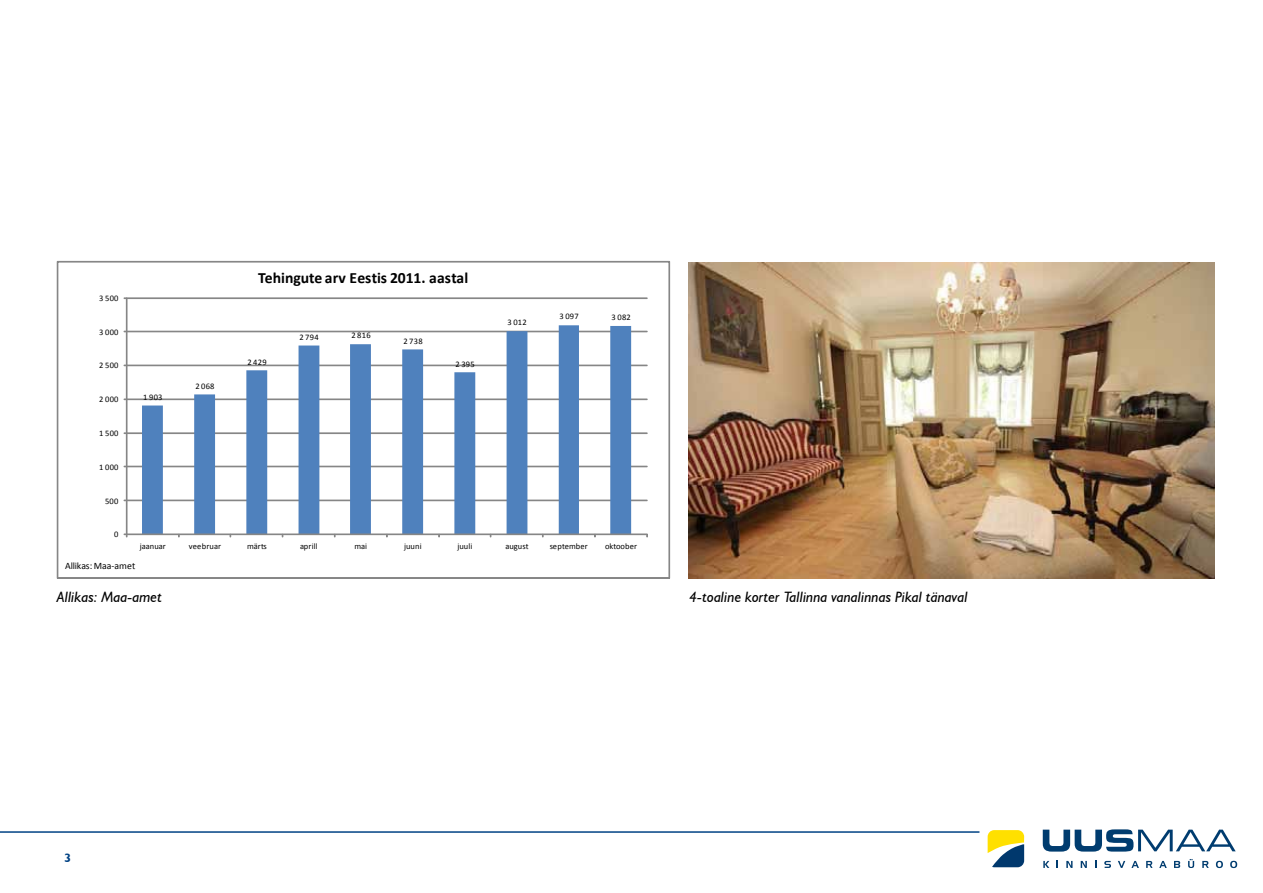
<style>
.page{position:relative;width:1263px;height:893px;background:#fff}
.page>*{position:absolute;margin:0;border:0;box-sizing:border-box;transform-origin:0 0}
.t1{font:700 15.6px "Calibri";letter-spacing:.005em;color:#000}
.t2{font:italic 15px "Humanist 521 BT";color:#000}
.t3{font:700 12px "Humanist 521 BT";color:#004284}
.t4{font:9.75px "Calibri";letter-spacing:-.01em;color:#000}
.t5{font:8.55px "Calibri";letter-spacing:.02em;color:#000}
.t6{font:8.55px "Calibri";letter-spacing:-.015em;color:#000}
</style>
<div class="page">
<svg style="left:1043px;top:861px;width:6px;height:7px"></svg>
<svg style="left:1066px;top:861px;width:6px;height:7px"></svg>
<svg style="left:1081px;top:861px;width:6px;height:7px"></svg>
<svg style="left:1104px;top:861px;width:7px;height:7px"></svg>
<svg style="left:1118px;top:861px;width:7px;height:7px"></svg>
<svg style="left:1131px;top:861px;width:8px;height:7px"></svg>
<svg style="left:1146px;top:861px;width:6px;height:7px"></svg>
<svg style="left:1159px;top:861px;width:8px;height:7px"></svg>
<svg style="left:1174px;top:861px;width:6px;height:7px"></svg>
<svg style="left:1188px;top:859px;width:6px;height:9px"></svg>
<svg style="left:1202px;top:861px;width:7px;height:7px"></svg>
<svg style="left:1216px;top:861px;width:7px;height:7px"></svg>
<svg style="left:1230px;top:861px;width:7px;height:7px"></svg>
<svg style="left:1043px;top:829px;width:193px;height:23px"></svg>
<svg style="left:988px;top:830px;width:36px;height:37px"></svg>
<hr style="left:0;top:831px;width:979px;height:2px;background:#004284">
<img style="left:689px;top:263px;width:526px;height:316px">
<svg style="left:57px;top:261px;width:613px;height:317px"></svg>
<p class="t5" style="left:99px;top:293px;width:21px">3 500</p>
<p class="t5" style="left:99px;top:327px;width:21px">3 000</p>
<p class="t5" style="left:99px;top:360px;width:21px">2 500</p>
<p class="t5" style="left:99px;top:394px;width:21px">2 000</p>
<p class="t5" style="left:99px;top:428px;width:21px">1 500</p>
<p class="t5" style="left:99px;top:462px;width:21px">1 000</p>
<p class="t5" style="left:105px;top:495px;width:15px">500</p>
<p class="t5" style="left:114px;top:529px;width:6px">0</p>
<p class="t5" style="left:143px;top:392px;width:21px">1 903</p>
<p class="t5" style="left:195px;top:381px;width:21px">2 068</p>
<h1 class="t1" style="left:258px;top:268px;width:211px">Tehingute arv Eestis 2011. aastal</h1>
<p class="t5" style="left:247px;top:356px;width:21px">2 429</p>
<p class="t5" style="left:299px;top:332px;width:21px">2 794</p>
<p class="t5" style="left:351px;top:330px;width:21px">2 816</p>
<p class="t5" style="left:403px;top:336px;width:21px">2 738</p>
<p class="t5" style="left:455px;top:359px;width:21px">2 395</p>
<p class="t5" style="left:507px;top:317px;width:21px">3 012</p>
<p class="t5" style="left:559px;top:311px;width:21px">3 097</p>
<p class="t5" style="left:612px;top:312px;width:21px">3 082</p>
<p class="t6" style="left:140px;top:540px;width:27px">jaanuar</p>
<p class="t5" style="left:189px;top:540px;width:34px">veebruar</p>
<p class="t5" style="left:247px;top:540px;width:21px">märts</p>
<p class="t5" style="left:300px;top:540px;width:19px">aprill</p>
<p class="t5" style="left:355px;top:540px;width:14px">mai</p>
<p class="t5" style="left:404px;top:540px;width:19px">juuni</p>
<p class="t5" style="left:457px;top:540px;width:16px">juuli</p>
<p class="t5" style="left:505px;top:540px;width:25px">august</p>
<p class="t5" style="left:550px;top:540px;width:40px">september</p>
<p class="t5" style="left:605px;top:540px;width:34px">oktoober</p>
<p class="t4" style="left:65px;top:559px;width:72px">Allikas: Maa-amet</p>
<h2 class="t2" style="left:57px;top:588px;width:107px">Allikas: Maa-amet</h2>
<h2 class="t2" style="left:690px;top:588px;width:280px">4-toaline korter Tallinna vanalinnas Pikal tänaval</h2>
<h3 class="t3" style="left:65px;top:851px;width:8px">3</h3>
</div>
